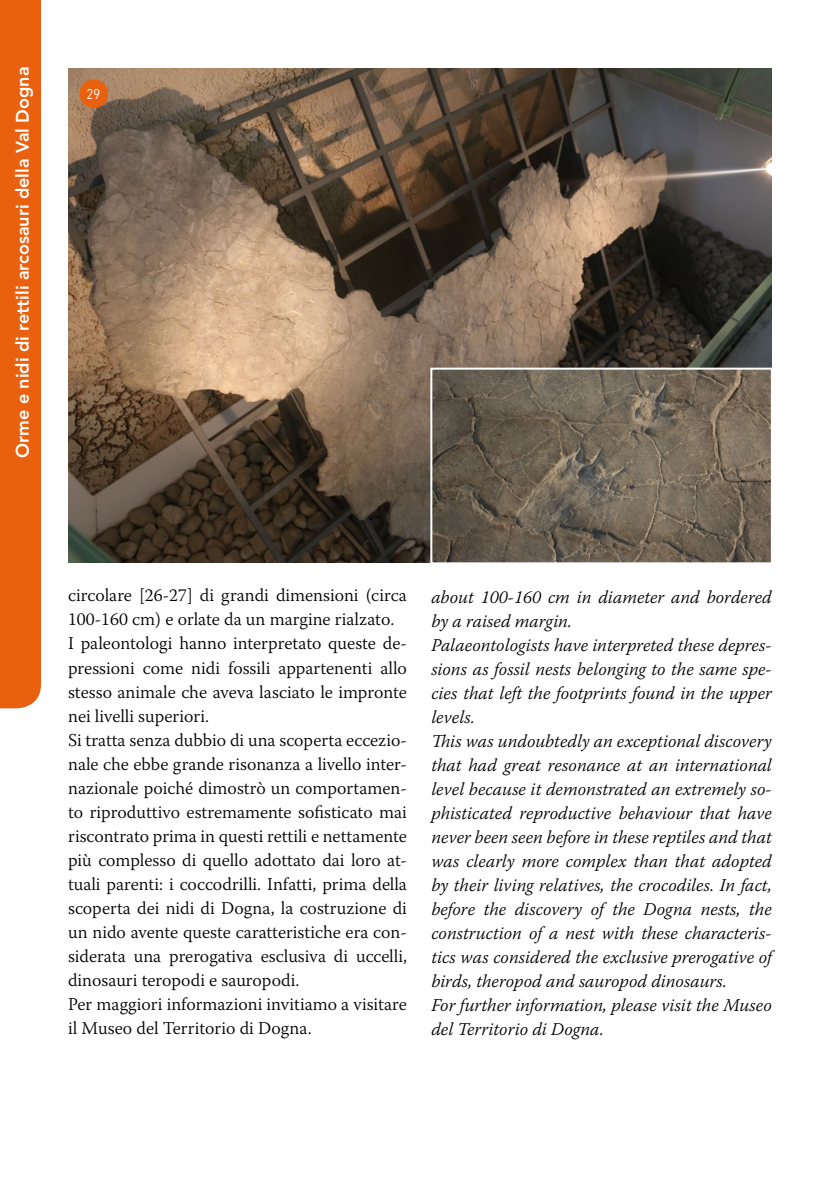
<style>
.page{position:relative;width:840px;height:1191px;background:#fff}
.page>*{position:absolute;margin:0;border:0;box-sizing:border-box;transform-origin:0 0}
.t1{font:300 18px/24px "Warnock Pro";color:#000}
.t2{font:italic 300 18px/24px "Warnock Pro";color:#000}
.t3{font:800 18px "Avenir LT Std";color:#fff}
.t4{font:14px "Avenir Next Condensed";color:#fff}
</style>
<div class="page">
<div style="left:0;top:0;width:41px;height:708px;background:#e9600f"></div>
<img style="left:68px;top:68px;width:703px;height:494px">
<img style="left:433px;top:371px;width:336px;height:190px">
<div style="left:430px;top:368px;width:342px;height:196px;border:2px solid #fff"></div>
<div style="left:79px;top:79px;width:29px;height:29px;background:#e9600f;border-radius:50%"></div>
<p class="t3" style="left:12px;top:458px;width:393px;rotate:-90deg">Orme e nidi di rettili arcosauri della Val Dogna</p>
<p class="t4" style="left:87px;top:85px;width:15px">29</p>
<p class="t1" style="left:68px;top:583px;width:340px">circolare [26-27] di grandi dimensioni (circa 100-160 cm) e orlate da un margine rialzato.<br>I paleontologi hanno interpretato queste de&shy;pressioni come nidi fossili appartenenti allo stesso animale che aveva lasciato le impronte nei livelli superiori.<br>Si tratta senza dubbio di una scoperta eccezio&shy;nale che ebbe grande risonanza a livello inter&shy;nazionale poiché dimostrò un comportamen&shy;to riproduttivo estremamente sofisticato mai riscontrato prima in questi rettili e nettamente più complesso di quello adottato dai loro at&shy;tuali parenti: i coccodrilli. Infatti, prima della scoperta dei nidi di Dogna, la costruzione di un nido avente queste caratteristiche era con&shy;siderata una prerogativa esclusiva di uccelli, dinosauri teropodi e sauropodi.<br>Per maggiori informazioni invitiamo a visitare il Museo del Territorio di Dogna.</p>
<p class="t2" style="left:431px;top:585px;width:342px">about 100-160 cm in diameter and bordered by a raised margin.<br>Palaeontologists have interpreted these depres&shy;sions as fossil nests belonging to the same spe&shy;cies that left the footprints found in the upper levels.<br>This was undoubtedly an exceptional discovery that had great resonance at an international level because it demonstrated an extremely so&shy;phisticated reproductive behaviour that have never been seen before in these reptiles and that was clearly more complex than that adopted by their living relatives, the crocodiles. In fact, before the discovery of the Dogna nests, the construction of a nest with these characteris&shy;tics was considered the exclusive prerogative of birds, theropod and sauropod dinosaurs.<br>For further information, please visit the Museo del Territorio di Dogna.</p>
</div>
